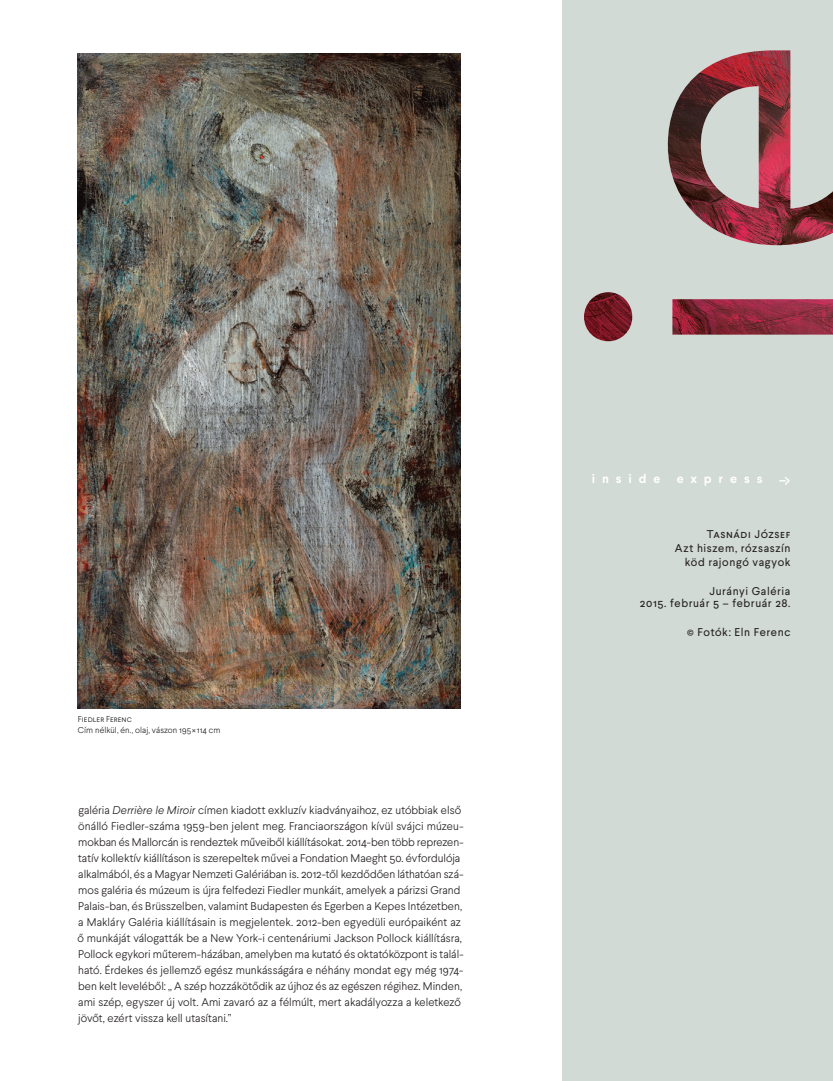
<style>
.page{position:relative;width:833px;height:1081px;background:#fff}
.page>*{position:absolute;margin:0;border:0;box-sizing:border-box;transform-origin:0 0}
.inside-express{font:700 12.5px "Larsseit";letter-spacing:.555em;color:#fff}
.szcena_2014{font:300 11.25px/16px "Larsseit";color:#231f20}
.fkse_kapala{font:11.25px/13.8px "Larsseit";letter-spacing:.055em;color:#231f20;text-align:right}
.képalir2{font:300 8.5px "Larsseit";letter-spacing:.01em;color:#231f20}
.kepalir1{font:300 8.5px "Larsseit";letter-spacing:.005em;color:#231f20}
.s1{font-style:italic}
</style>
<div class="page">
<div style="left:563px;top:0;width:270px;height:1081px;background:#d2dad5"></div>
<img style="left:584px;top:50px;width:249px;height:291px">
<img style="left:78px;top:54px;width:383px;height:655px">
<p class="kepalir1" style="left:78px;top:714px;width:55px">Fiedler Ferenc</p>
<p class="képalir2" style="left:78px;top:724px;width:144px">Cím nélkül, én., olaj, vászon 195×114 cm</p>
<p class="szcena_2014" style="left:78px;top:802px;width:387px">galéria <span class="s1">Derrière le Miroir</span> címen kiadott exkluzív kiadványaihoz, ez utóbbiak első önálló Fiedler-száma 1959-ben jelent meg. Franciaországon kívül svájci múzeu&shy;mokban és Mallorcán is rendeztek műveiből kiállításokat. 2014-ben több reprezen&shy;tatív kollektív kiállításon is szerepeltek művei a Fondation Maeght 50. évfordulója alkalmából, és a Magyar Nemzeti Galériában is. 2012-től kezdődően láthatóan szá&shy;mos galéria és múzeum is újra felfedezi Fiedler munkáit, amelyek a párizsi Grand Palais-ban, és Brüsszelben, valamint Budapesten és Egerben a Kepes Intézetben, a Makláry Galéria kiállításain is megjelentek. 2012-ben egyedüli európaiként az ő munkáját válogatták be a New York-i centenáriumi Jackson Pollock kiállításra, Pollock egykori műterem-házában, amelyben ma kutató és oktatóközpont is talál&shy;ható. Érdekes és jellemző egész munkásságára e néhány mondat egy még 1974- ben kelt leveléből: „ A szép hozzákötődik az újhoz és az egészen régihez. Minden, ami szép, egyszer új volt. Ami zavaró az a félmúlt, mert akadályozza a keletkező jövőt, ezért vissza kell utasítani.”</p>
<p class="inside-express" style="left:592px;top:472px;width:70px">inside</p>
<p class="inside-express" style="left:676px;top:472px;width:87px">express</p>
<p class="fkse_kapala" style="left:707px;top:527px;width:85px">Tasnádi József</p>
<p class="fkse_kapala" style="left:675px;top:541px;width:117px">Azt hiszem, rózsaszín köd rajongó vagyok</p>
<p class="fkse_kapala" style="left:709px;top:584px;width:82px">Jurányi Galéria</p>
<p class="fkse_kapala" style="left:640px;top:596px;width:152px">2015. február 5 – február 28.</p>
<p class="fkse_kapala" style="left:687px;top:625px;width:105px">© Fotók: Eln Ferenc</p>
</div>
